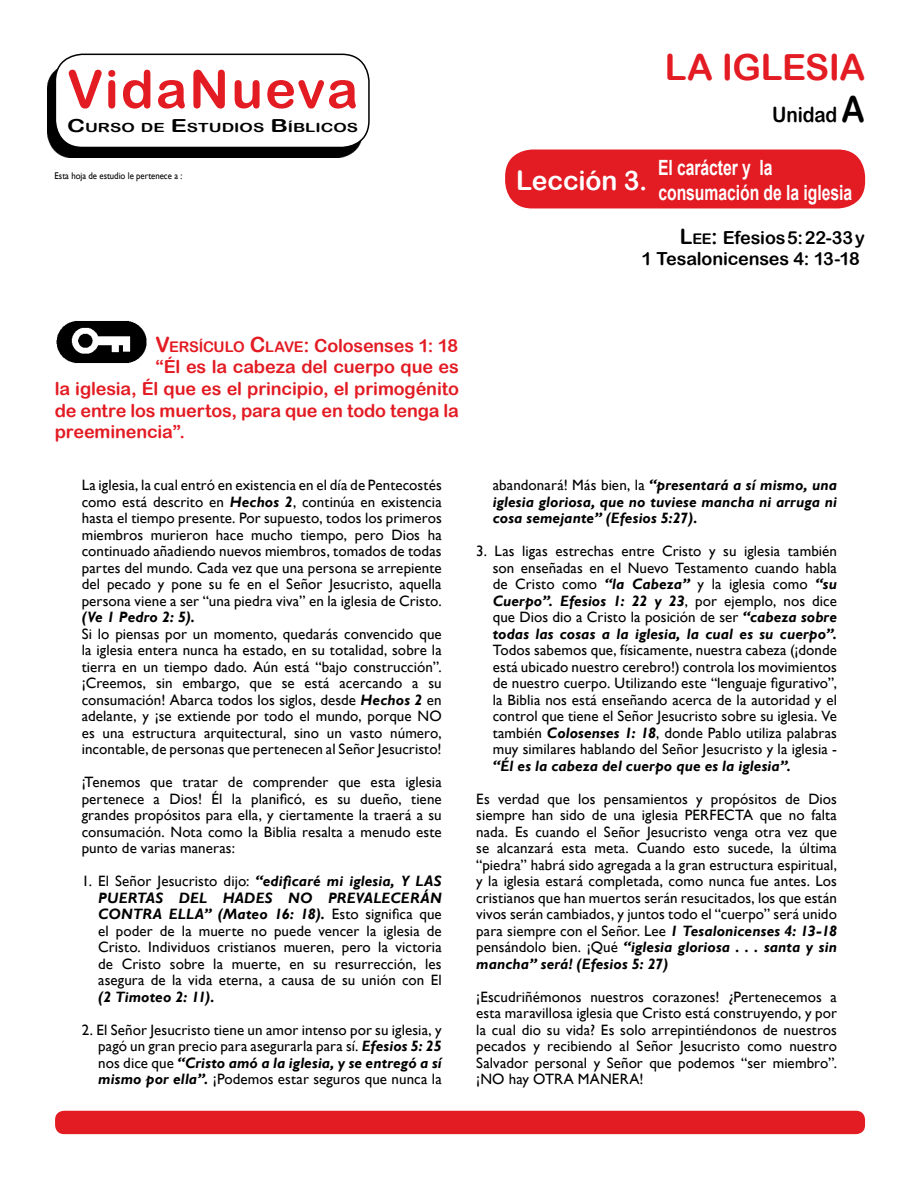
<style>
.page{position:relative;width:918px;height:1188px;background:#fff}
.page>*{position:absolute;margin:0;border:0;box-sizing:border-box;transform-origin:0 0}
.t1{font:52.5px "Arial Rounded MT Bold";letter-spacing:.04em;color:#e31b23}
.t2{font:36px "Arial Rounded MT Bold";letter-spacing:-.01em;color:#e31b23}
.t3{font:27px "Arial Rounded MT Bold";letter-spacing:-.005em;color:#fff}
.t4{font:700 21px/25.2px "Arial";letter-spacing:-.005em;color:#fff;scale:.75 1}
.t5{font:21px "Arial Rounded MT Bold";letter-spacing:-.005em;color:#000;scale:.9 1}
.t6{font:18px "Arial Rounded MT Bold";letter-spacing:-.01em;color:#e31b23}
.t7{font:18px/21.6px "Arial Rounded MT Bold";letter-spacing:-.01em;color:#000;text-align:right}
.t8{font:15px/16.5px "Gill Sans";letter-spacing:.005em;color:#000;text-align:justify}
.t9{font:italic 700 15px/16.5px "Gill Sans";letter-spacing:.005em;color:#000;text-align:justify}
.t10{font:12.6px "Arial Rounded MT Bold";color:#000;scale:1.35 1}
.t11{font:9.75px "Gill Sans";letter-spacing:-.005em;color:#000;scale:.9 1}
.s1{font-size:18px}
.s2{font-size:36px}
.s3{font-size:21px}
.s4{font-size:14.7px}
.s5{font-size:19.5px}
.s6{font-weight:700;font-style:italic}
.s7{font-weight:400;font-style:normal}
</style>
<div class="page">
<div style="left:55px;top:1111px;width:810px;height:23px;background:#e31b23;border-radius:9px"></div>
<img style="left:56px;top:321px;width:91px;height:43px">
<div style="left:47px;top:63px;width:315px;height:95px;background:#000"></div>
<div style="left:55px;top:54px;width:314px;height:93px;background:#fff;border-radius:27px"></div>
<div style="left:55px;top:54px;width:315px;height:94px;border:2px solid #000;border-radius:27px"></div>
<div style="left:505px;top:150px;width:360px;height:58px;background:#e31b23;border-radius:27px"></div>
<p class="t1" style="left:67px;top:58px;width:292px">VidaNueva</p>
<p class="t10" style="left:67px;top:120px;width:217px"><span class="s1">C</span>URSO DE <span class="s1">E</span>STUDIOS <span class="s1">B</span>ÍBLICOS</p>
<p class="t11" style="left:55px;top:170px;width:143px">Esta hoja de estudio le pertenece a :</p>
<p class="t2" style="left:665px;top:46px;width:202px">LA IGLESIA</p>
<p class="t5" style="left:772px;top:102px;width:105px">Unidad <span class="s2">A</span></p>
<p class="t3" style="left:516px;top:165px;width:133px">Lección 3.</p>
<p class="t4" style="left:658px;top:155px;width:260px">El carácter y la consumación de la iglesia</p>
<p class="t7" style="left:642px;top:226px;width:225px"><span class="s3">L</span><span class="s4">EE</span><span class="s3">:</span> Efesios 5: 22-33 y<br>1 Tesalonicenses 4: 13-18</p>
<p class="t6" style="left:156px;top:335px;width:304px"><span class="s3">V</span><span class="s4">ERSÍCULO</span> <span class="s3">C</span><span class="s4">LAVE</span><span class="s5">:</span> Colosenses 1: 18</p>
<p class="t6" style="left:156px;top:356px;width:305px">“Él es la cabeza del cuerpo que es</p>
<p class="t6" style="left:55px;top:378px;width:406px">la iglesia, Él que es el principio, el primogénito</p>
<p class="t6" style="left:55px;top:400px;width:406px">de entre los muertos, para que en todo tenga la</p>
<p class="t6" style="left:55px;top:421px;width:132px">preeminencia”.</p>
<p class="t8" style="left:82px;top:477px;width:362px;text-align:left">La iglesia, la cual entró en existencia en el día de Pentecostés como está descrito en <span class="s6">Hechos 2</span>, continúa en existencia hasta el tiempo presente. Por supuesto, todos los primeros miembros murieron hace mucho tiempo, pero Dios ha continuado añadiendo nuevos miembros, tomados de todas partes del mundo. Cada vez que una persona se arrepiente del pecado y pone su fe en el Señor Jesucristo, aquella persona viene a ser “una piedra viva” en la iglesia de Cristo. <span class="s6">(Ve 1 Pedro 2: 5).<br></span>Si lo piensas por un momento, quedarás convencido que la iglesia entera nunca ha estado, en su totalidad, sobre la tierra en un tiempo dado. Aún está “bajo construcción”. ¡Creemos, sin embargo, que se está acercando a su consumación! Abarca todos los siglos, desde <span class="s6">Hechos 2</span> en adelante, y ¡se extiende por todo el mundo, porque NO es una estructura arquitectural, sino un vasto número, incontable, de personas que pertenecen al Señor Jesucristo!</p>
<p class="t8" style="left:82px;top:774px;width:362px">¡Tenemos que tratar de comprender que esta iglesia pertenece a Dios! Él la planificó, es su dueño, tiene grandes propósitos para ella, y ciertamente la traerá a su consumación. Nota como la Biblia resalta a menudo este punto de varias maneras:</p>
<p class="t8" style="left:98px;top:873px;width:345px;text-indent:-16px">1. El Señor Jesucristo dijo: <span class="s6">“edificaré mi iglesia, Y LAS PUERTAS DEL HADES NO PREVALECERÁN CONTRA ELLA” (Mateo 16: 18).</span> Esto significa que el poder de la muerte no puede vencer la iglesia de Cristo. Individuos cristianos mueren, pero la victoria de Cristo sobre la muerte, en su resurrección, les asegura de la vida eterna, a causa de su unión con El <span class="s6">(2 Timoteo 2: 11).</span></p>
<p class="t8" style="left:98px;top:1022px;width:345px;text-indent:-16px">2. El Señor Jesucristo tiene un amor intenso por su iglesia, y pagó un gran precio para asegurarla para sí. <span class="s6">Efesios 5: 25 </span>nos dice que <span class="s6">“Cristo amó a la iglesia, y se entregó a sí mismo por ella”.</span> ¡Podemos estar seguros que nunca la</p>
<p class="t9" style="left:493px;top:477px;width:346px"><span class="s7">abandonará! Más bien, la</span> “presentará a sí mismo, una iglesia gloriosa, que no tuviese mancha ni arruga ni cosa semejante” (Efesios 5:27).</p>
<p class="t8" style="left:493px;top:543px;width:346px;text-indent:-16px">3. Las ligas estrechas entre Cristo y su iglesia también son enseñadas en el Nuevo Testamento cuando habla de Cristo como <span class="s6">“la Cabeza”</span> y la iglesia como <span class="s6">“su Cuerpo”. Efesios 1: 22 y 23</span>, por ejemplo, nos dice que Dios dio a Cristo la posición de ser <span class="s6">“cabeza sobre todas las cosas a la iglesia, la cual es su cuerpo”.<br></span>Todos sabemos que, físicamente, nuestra cabeza (¡donde está ubicado nuestro cerebro!) controla los movimientos de nuestro cuerpo. Utilizando este “lenguaje figurativo”, la Biblia nos está enseñando acerca de la autoridad y el control que tiene el Señor Jesucristo sobre su iglesia. Ve también <span class="s6">Colosenses 1: 18</span>, donde Pablo utiliza palabras muy similares hablando del Señor Jesucristo y la iglesia - <span class="s6">“Él es la cabeza del cuerpo que es la iglesia”.</span></p>
<p class="t8" style="left:476px;top:791px;width:362px">Es verdad que los pensamientos y propósitos de Dios siempre han sido de una iglesia PERFECTA que no falta nada. Es cuando el Señor Jesucristo venga otra vez que se alcanzará esta meta. Cuando esto sucede, la última “piedra” habrá sido agregada a la gran estructura espiritual, y la iglesia estará completada, como nunca fue antes. Los cristianos que han muertos serán resucitados, los que están vivos serán cambiados, y juntos todo el “cuerpo” será unido para siempre con el Señor. Lee <span class="s6">1 Tesalonicenses 4: 13-18 </span>pensándolo bien. ¡Qué <span class="s6">“iglesia gloriosa . . . santa y sin mancha” será! (Efesios 5: 27)</span></p>
<p class="t8" style="left:476px;top:989px;width:362px">¡Escudriñémonos nuestros corazones! ¿Pertenecemos a esta maravillosa iglesia que Cristo está construyendo, y por la cual dio su vida? Es solo arrepintiéndonos de nuestros pecados y recibiendo al Señor Jesucristo como nuestro Salvador personal y Señor que podemos “ser miembro”. ¡NO hay OTRA MANERA!</p>
</div>
